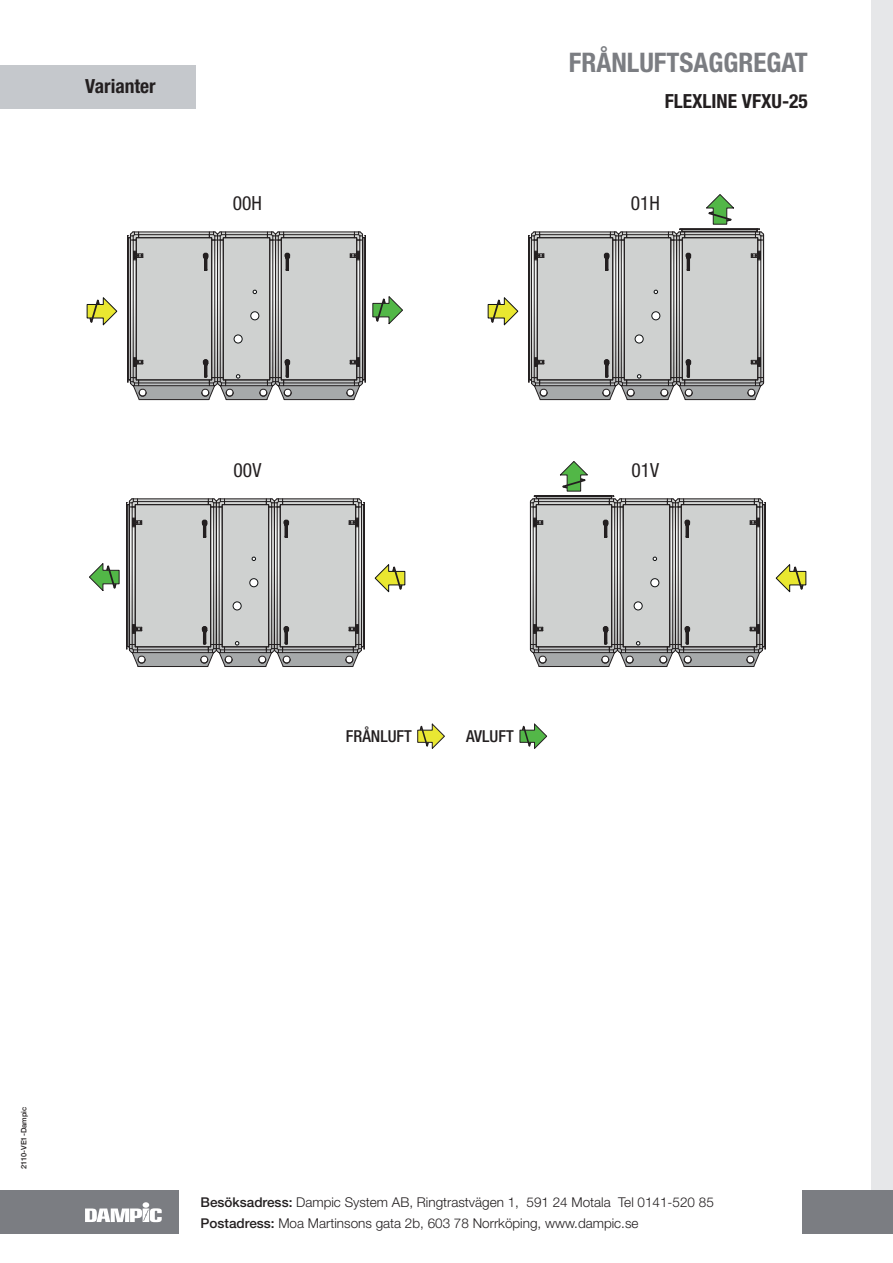
<style>
.page{position:relative;width:893px;height:1263px;background:#fff}
.page>*{position:absolute;margin:0;border:0;box-sizing:border-box;transform-origin:0 0}
.t1{font:700 condensed 27px "Helvetica Neue";color:#7b7d82}
.t2{font:700 condensed 19.5px "Helvetica Neue";color:#231f20}
.t3{font:condensed 19.5px "Helvetica Neue LT Pro";color:#231f20}
.t4{font:700 condensed 19.5px "Helvetica Neue LT Pro";color:#231f20}
.t5{font:500 condensed 16.5px "Helvetica Neue LT Pro";color:#231f20}
.t6{font:300 13.5px/21px "Helvetica Neue";color:#231f20}
.t7{font:500 7.5px "Helvetica Neue LT Pro";color:#231f20}
.s1{font-weight:500}
</style>
<div class="page">
<div style="left:0;top:1191px;width:178px;height:43px;background:#7b7d82"></div>
<svg style="left:85px;top:1202px;width:77px;height:20px"></svg>
<div style="left:872px;top:0;width:21px;height:1222px;background:#e6e7e9"></div>
<div style="left:802px;top:1191px;width:91px;height:43px;background:#7b7d82"></div>
<div style="left:0;top:65px;width:196px;height:43px;background:#c5c8cc"></div>
<svg style="left:127px;top:231px;width:239px;height:169px;background:#b6b7b6"></svg>
<hr style="left:133px;top:385px;width:82px;height:1px;background:#231f20">
<svg style="left:372px;top:296px;width:31px;height:29px"></svg>
<svg style="left:86px;top:297px;width:32px;height:29px"></svg>
<svg style="left:528px;top:194px;width:236px;height:206px"></svg>
<svg style="left:487px;top:297px;width:32px;height:29px"></svg>
<svg style="left:530px;top:461px;width:236px;height:206px"></svg>
<svg style="left:775px;top:564px;width:31px;height:29px"></svg>
<svg style="left:126px;top:498px;width:239px;height:169px;background:#b6b7b6"></svg>
<hr style="left:277px;top:652px;width:81px;height:1px;background:#231f20">
<svg style="left:89px;top:563px;width:31px;height:28px"></svg>
<svg style="left:374px;top:564px;width:31px;height:29px"></svg>
<svg style="left:417px;top:723px;width:28px;height:26px"></svg>
<svg style="left:519px;top:723px;width:28px;height:26px"></svg>
<h2 class="t4" style="left:85px;top:75px;width:72px">Varianter</h2>
<h1 class="t1" style="left:569px;top:46px;width:241px">FRÅNLUFTSAGGREGAT</h1>
<h2 class="t2" style="left:665px;top:90px;width:145px">FLEXLINE VFXU-25</h2>
<h2 class="t3" style="left:233px;top:191px;width:31px">00H</h2>
<h2 class="t3" style="left:631px;top:191px;width:31px">01H</h2>
<h2 class="t3" style="left:234px;top:459px;width:29px">00V</h2>
<h2 class="t3" style="left:631px;top:459px;width:29px">01V</h2>
<p class="t5" style="left:346px;top:726px;width:67px">FRÅNLUFT</p>
<p class="t5" style="left:466px;top:726px;width:49px">AVLUFT</p>
<p class="t7" style="left:19px;top:1169px;width:64px;rotate:-90deg">2110-VE1-Dampic</p>
<p class="t6" style="left:201px;top:1191px;width:515px"><span class="s1">Besöksadress:</span> Dampic System AB, Ringtrastvägen 1, 591 24 Motala Tel 0141-520 85<br><span class="s1">Postadress:</span> Moa Martinsons gata 2b, 603 78 Norrköping, www.dampic.se</p>
</div>
